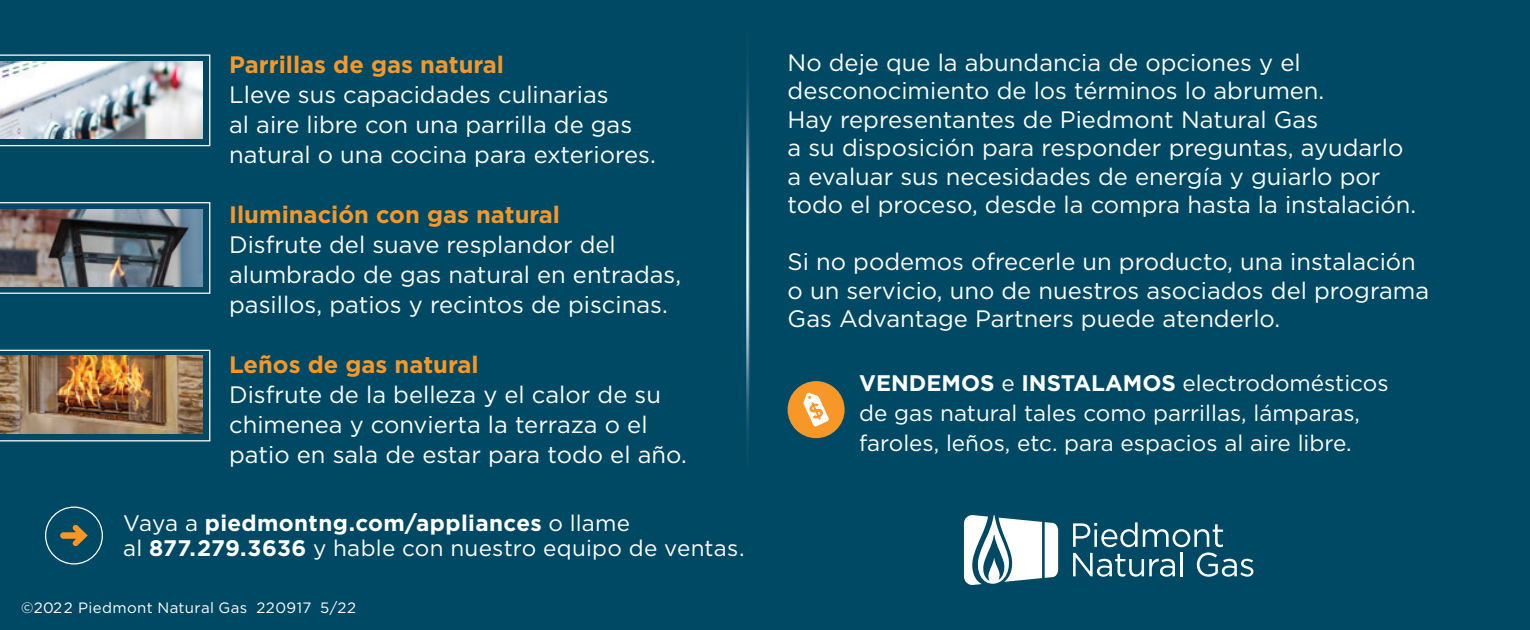
<style>
.page{position:relative;width:1530px;height:630px;background:#004964}
.page>*{position:absolute;margin:0;border:0;box-sizing:border-box;transform-origin:0 0}
.t1{font:23.75px/28.5px "Gotham";color:#fff}
.t2{font:700 23.75px "Gotham";color:#f79727}
.t3{font:22.5px/30px "Gotham";color:#fff}
.red_subheads{font:15px "Gotham";letter-spacing:.025em;color:#fff}
.s1{font-weight:700}
</style>
<div class="page">
<div style="left:45px;top:507px;width:58px;height:58px;border:1px solid #fff;border-radius:50%"></div>
<svg style="left:60px;top:525px;width:28px;height:21px"></svg>
<svg style="left:1073px;top:522px;width:180px;height:55px"></svg>
<svg style="left:964px;top:515px;width:94px;height:70px"></svg>
<img style="left:746px;top:68px;width:4px;height:377px">
<div style="left:788px;top:381px;width:57px;height:57px;background:#f79727;border-radius:50%"></div>
<svg style="left:803px;top:393px;width:26px;height:34px"></svg>
<img style="left:0;top:55px;width:210px;height:91px">
<img style="left:0;top:202px;width:210px;height:92px">
<img style="left:0;top:350px;width:210px;height:91px">
<p class="t1" style="left:788px;top:48px;width:630px">No deje que la abundancia de opciones y el desconocimiento de los términos lo abrumen.<br>Hay representantes de Piedmont Natural Gas<br>a su disposición para responder preguntas, ayudarlo a evaluar sus necesidades de energía y guiarlo por todo el proceso, desde la compra hasta la instalación.</p>
<p class="t1" style="left:788px;top:247px;width:643px">Si no podemos ofrecerle un producto, una instalación o un servicio, uno de nuestros asociados del programa<br>Gas Advantage Partners puede atenderlo.</p>
<p class="t2" style="left:229px;top:49px;width:276px">Parrillas de gas natural</p>
<p class="t1" style="left:229px;top:80px;width:428px;line-height:30px">Lleve sus capacidades culinarias<br>al aire libre con una parrilla de gas natural o una cocina para exteriores.</p>
<p class="t2" style="left:229px;top:199px;width:332px">Iluminación con gas natural</p>
<p class="t1" style="left:229px;top:230px;width:454px;line-height:30px">Disfrute del suave resplandor del alumbrado de gas natural en entradas, pasillos, patios y recintos de piscinas.</p>
<p class="t2" style="left:229px;top:349px;width:251px">Leños de gas natural</p>
<p class="t1" style="left:229px;top:380px;width:459px;line-height:30px">Disfrute de la belleza y el calor de su chimenea y convierta la terraza o el patio en sala de estar para todo el año.</p>
<p class="t3" style="left:859px;top:367px;width:531px"><span class="s1">VENDEMOS</span> e <span class="s1">INSTALAMOS</span> electrodomésticos de gas natural tales como parrillas, lámparas, faroles, leños, etc. para espacios al aire libre.</p>
<p class="t3" style="left:123px;top:510px;width:623px;line-height:25px">Vaya a <span class="s1">piedmontng.com/appliances</span> o llame<br>al <span class="s1">877.279.3636</span> y hable con nuestro equipo de ventas.</p>
<p class="red_subheads" style="left:21px;top:598px;width:336px">©2022 Piedmont Natural Gas 220917 5/22</p>
</div>
